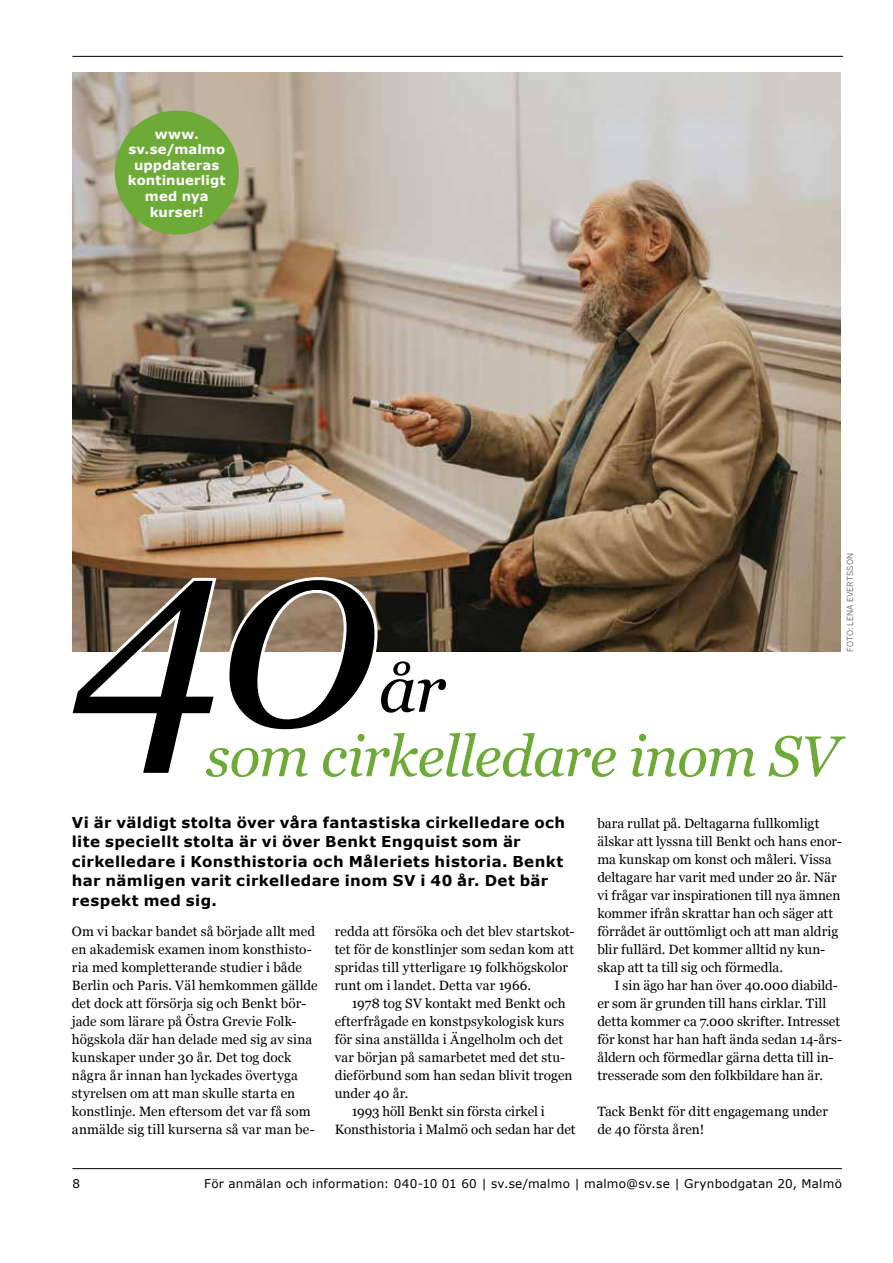
<style>
.page{position:relative;width:893px;height:1263px;background:#fff}
.page>*{position:absolute;margin:0;border:0;box-sizing:border-box;transform-origin:0 0}
.t1{font:italic 268.5px "Georgia";color:#000}
.t2{font:italic 66.3px "Georgia";color:#000}
.t3{font:italic 57.3px "Georgia";letter-spacing:-.015em;color:#6eaa38}
.t4{font:700 15px/19.5px "Verdana";letter-spacing:.025em;color:#000}
.t5{font:13.5px/18px "Georgia";letter-spacing:.005em;color:#000}
.t6{font:700 13.2px/15.6px "Verdana";letter-spacing:.01em;color:#fff;text-align:center}
.t7{font:12px "Verdana";letter-spacing:.02em;color:#000}
.t8{font:8.25px "Benton Gothic";letter-spacing:.005em;color:#575756}
</style>
<div class="page">
<hr style="left:72px;top:1168px;width:770px;height:1px;background:#000">
<img style="left:72px;top:72px;width:769px;height:580px">
<hr style="left:72px;top:56px;width:771px;height:1px;background:#000">
<svg style="left:72px;top:574px;width:309px;height:78px"></svg>
<div style="left:115px;top:111px;width:124px;height:124px;background:#6eaa38;border-radius:50%"></div>
<p class="t6" style="left:128px;top:126px;width:99px">www. sv.se/malmo uppdateras kontinuerligt med nya kurser!</p>
<p class="t8" style="left:845px;top:652px;width:100px;rotate:-90deg">FOTO: LENA EVERTSSON</p>
<h1 class="t1" style="left:69px;top:437px;width:314px">40</h1>
<h2 class="t2" style="left:379px;top:640px;width:68px">år</h2>
<h3 class="t3" style="left:205px;top:715px;width:635px">som cirkelledare inom SV</h3>
<p class="t4" style="left:72px;top:813px;width:495px">Vi är väldigt stolta över våra fantastiska cirkelledare och lite speciellt stolta är vi över Benkt Engquist som är cirkelledare i Konsthistoria och Måleriets historia. Benkt har nämligen varit cirkelledare inom SV i 40 år. Det bär respekt med sig.</p>
<p class="t5" style="left:72px;top:922px;width:247px">Om vi backar bandet så började allt med en akademisk examen inom konsthisto&shy;ria med kompletterande studier i både Berlin och Paris. Väl hemkommen gällde det dock att försörja sig och Benkt bör&shy;jade som lärare på Östra Grevie Folk&shy;högskola där han delade med sig av sina kunskaper under 30 år. Det tog dock några år innan han lyckades övertyga styrelsen om att man skulle starta en konstlinje. Men eftersom det var få som anmälde sig till kurserna så var man be-</p>
<p class="t5" style="left:335px;top:922px;width:241px">redda att försöka och det blev startskot&shy;tet för de konstlinjer som sedan kom att spridas till ytterligare 19 folkhögskolor runt om i landet. Detta var 1966.</p>
<p class="t5" style="left:352px;top:994px;width:215px">1978 tog SV kontakt med Benkt och</p>
<p class="t5" style="left:335px;top:1012px;width:231px">efterfrågade en konstpsykologisk kurs</p>
<p class="t5" style="left:335px;top:1030px;width:230px">för sina anställda i Ängelholm och det</p>
<p class="t5" style="left:335px;top:1048px;width:232px">var början på samarbetet med det stu-</p>
<p class="t5" style="left:335px;top:1066px;width:239px">dieförbund som han sedan blivit trogen</p>
<p class="t5" style="left:335px;top:1084px;width:75px">under 40 år.</p>
<p class="t5" style="left:352px;top:1102px;width:195px">1993 höll Benkt sin första cirkel i</p>
<p class="t5" style="left:335px;top:1120px;width:242px">Konsthistoria i Malmö och sedan har det</p>
<p class="t5" style="left:597px;top:814px;width:246px">bara rullat på. Deltagarna fullkomligt älskar att lyssna till Benkt och hans enor&shy;ma kunskap om konst och måleri. Vissa deltagare har varit med under 20 år. När vi frågar var inspirationen till nya ämnen kommer ifrån skrattar han och säger att förrådet är outtömligt och att man aldrig blir fullärd. Det kommer alltid ny kun&shy;skap att ta till sig och förmedla.</p>
<p class="t5" style="left:597px;top:976px;width:246px;text-indent:17px">I sin ägo har han över 40.000 diabild&shy;er som är grunden till hans cirklar. Till detta kommer ca 7.000 skrifter. Intresset för konst har han haft ända sedan 14-års&shy;åldern och förmedlar gärna detta till in&shy;tresserade som den folkbildare han är.</p>
<p class="t5" style="left:597px;top:1102px;width:232px">Tack Benkt för ditt engagemang under de 40 första åren!</p>
<p class="t7" style="left:72px;top:1176px;width:9px">8</p>
<p class="t7" style="left:204px;top:1176px;width:639px">För anmälan och information: 040-10 01 60 | sv.se/malmo | malmo@sv.se | Grynbodgatan 20, Malmö</p>
</div>
